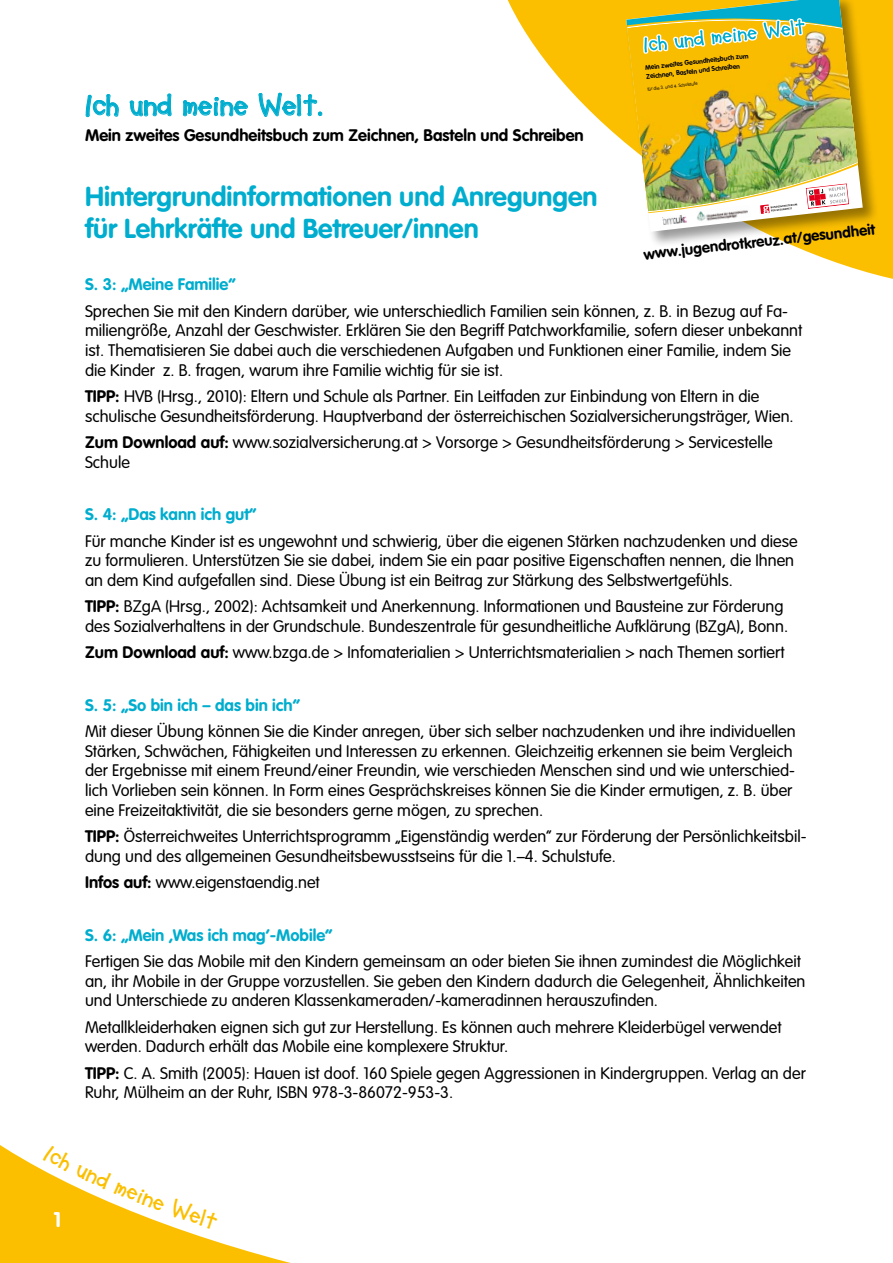
<style>
.page{position:relative;width:893px;height:1263px;background:#fff}
.page>*{position:absolute;margin:0;border:0;box-sizing:border-box;transform-origin:0 0}
.t1{font:700 30px "Soup Bone";color:#00adce}
.t2{font:700 27px/32.4px "VAG Rounded";color:#00adce}
.t3{font:700 21px "VAG Rounded";color:#fff}
.t4{font:300 16.5px/19.8px "VAG Rounded";color:#000}
.t5{font:700 16.5px "VAG Rounded";color:#00adce}
.t6{font:700 16.5px "VAG Rounded";color:#000}
.t7{font:700 15px "VAG Rounded";color:#000}
.t8{font:700 6.6px/9.3px "VAG Rounded";color:#000}
.t9{font:300 4.5px "VAG Rounded";color:#000}
.s1{font-weight:700}
</style>
<div class="page">
<svg style="left:86px;top:94px;width:33px;height:23px"></svg>
<svg style="left:130px;top:94px;width:42px;height:23px"></svg>
<svg style="left:183px;top:97px;width:65px;height:19px"></svg>
<svg style="left:258px;top:92px;width:65px;height:25px"></svg>
<svg style="left:507px;top:0;width:386px;height:279px"></svg>
<div style="left:624px;top:0;width:254px;height:247px;background:#000;opacity:.4"></div>
<svg style="left:626px;top:0;width:237px;height:232px"></svg>
<svg style="left:626px;top:8px;width:236px;height:220px"></svg>
<img style="left:820px;top:24px;width:37px;height:152px">
<img style="left:636px;top:112px;width:88px;height:73px">
<img style="left:724px;top:112px;width:96px;height:53px">
<img style="left:645px;top:165px;width:176px;height:46px">
<img style="left:626px;top:0;width:221px;height:112px">
<svg style="left:660px;top:213px;width:29px;height:14px"></svg>
<img style="left:662px;top:214px;width:25px;height:11px">
<img style="left:696px;top:205px;width:55px;height:18px">
<svg style="left:759px;top:200px;width:41px;height:15px"></svg>
<svg style="left:806px;top:183px;width:43px;height:26px"></svg>
<svg style="left:0;top:1145px;width:291px;height:118px"></svg>
<h1 class="t1" style="left:85px;top:90px;width:241px">Ich und meine Welt.</h1>
<p class="t6" style="left:85px;top:125px;width:500px">Mein zweites Gesundheitsbuch zum Zeichnen, Basteln und Schreiben</p>
<p class="t8" style="left:645px;top:63px;width:105px;rotate:-6deg">Mein zweites Gesundheitsbuch zum<br>Zeichnen, Basteln und Schreiben</p>
<p class="t9" style="left:647px;top:86px;width:52px;rotate:-6deg">für die 3. und 4. Schulstufe</p>
<h2 class="t2" style="left:85px;top:181px;width:514px">Hintergrundinformationen und Anregungen für Lehrkräfte und Betreuer/innen</h2>
<p class="t5" style="left:85px;top:275px;width:152px">S. 3: „Meine Familie“</p>
<p class="t4" style="left:85px;top:301px;width:719px">Sprechen Sie mit den Kindern darüber, wie unterschiedlich Familien sein können, z. B. in Bezug auf Fa&shy;miliengröße, Anzahl der Geschwister. Erklären Sie den Begriff Patchworkfamilie, sofern dieser unbekannt ist. Thematisieren Sie dabei auch die verschiedenen Aufgaben und Funktionen einer Familie, indem Sie die Kinder z. B. fragen, warum ihre Familie wichtig für sie ist.</p>
<p class="t4" style="left:85px;top:387px;width:710px"><span class="s1">Tipp:</span> HVB (Hrsg., 2010): Eltern und Schule als Partner. Ein Leitfaden zur Einbindung von Eltern in die schulische Gesundheitsförderung. Hauptverband der österreichischen Sozialversicherungsträger, Wien.</p>
<p class="t4" style="left:85px;top:433px;width:689px"><span class="s1">Zum Download auf:</span> www.sozialversicherung.at &gt; Vorsorge &gt; Gesundheitsförderung &gt; Servicestelle<br>Schule</p>
<p class="t5" style="left:85px;top:505px;width:173px">S. 4: „Das kann ich gut“</p>
<p class="t4" style="left:85px;top:531px;width:714px">Für manche Kinder ist es ungewohnt und schwierig, über die eigenen Stärken nachzudenken und diese zu formulieren. Unterstützen Sie sie dabei, indem Sie ein paar positive Eigenschaften nennen, die Ihnen an dem Kind aufgefallen sind. Diese Übung ist ein Beitrag zur Stärkung des Selbstwertgefühls.</p>
<p class="t4" style="left:85px;top:597px;width:705px"><span class="s1">Tipp:</span> BZgA (Hrsg., 2002): Achtsamkeit und Anerkennung. Informationen und Bausteine zur Förderung des Sozialverhaltens in der Grundschule. Bundeszentrale für gesundheitliche Aufklärung (BZgA), Bonn.</p>
<p class="t4" style="left:85px;top:643px;width:701px"><span class="s1">Zum Download auf:</span> www.bzga.de &gt; Infomaterialien &gt; Unterrichtsmaterialien &gt; nach Themen sortiert</p>
<p class="t5" style="left:85px;top:695px;width:217px">S. 5: „So bin ich – das bin ich“</p>
<p class="t4" style="left:85px;top:722px;width:712px">Mit dieser Übung können Sie die Kinder anregen, über sich selber nachzudenken und ihre individuellen Stärken, Schwächen, Fähigkeiten und Interessen zu erkennen. Gleichzeitig erkennen sie beim Vergleich der Ergebnisse mit einem Freund/einer Freundin, wie verschieden Menschen sind und wie unterschied&shy;lich Vorlieben sein können. In Form eines Gesprächskreises können Sie die Kinder ermutigen, z. B. über eine Freizeitaktivität, die sie besonders gerne mögen, zu sprechen.</p>
<p class="t4" style="left:85px;top:827px;width:723px"><span class="s1">Tipp:</span> Österreichweites Unterrichtsprogramm „Eigenständig werden“ zur Förderung der Persönlichkeitsbil&shy;dung und des allgemeinen Gesundheitsbewusstseins für die 1.–4. Schulstufe.</p>
<p class="t4" style="left:85px;top:873px;width:236px"><span class="s1">Infos auf:</span> www.eigenstaendig.net</p>
<p class="t5" style="left:85px;top:925px;width:249px">S. 6: „Mein ‚Was ich mag‘-Mobile“</p>
<p class="t4" style="left:85px;top:952px;width:722px">Fertigen Sie das Mobile mit den Kindern gemeinsam an oder bieten Sie ihnen zumindest die Möglichkeit an, ihr Mobile in der Gruppe vorzustellen. Sie geben den Kindern dadurch die Gelegenheit, Ähnlichkeiten und Unterschiede zu anderen Klassenkameraden/-kameradinnen herauszufinden.</p>
<p class="t4" style="left:85px;top:1017px;width:698px">Metallkleiderhaken eignen sich gut zur Herstellung. Es können auch mehrere Kleiderbügel verwendet werden. Dadurch erhält das Mobile eine komplexere Struktur.</p>
<p class="t4" style="left:85px;top:1063px;width:722px"><span class="s1">Tipp:</span> C. A. Smith (2005): Hauen ist doof. 160 Spiele gegen Aggressionen in Kindergruppen. Verlag an der<br>Ruhr, Mülheim an der Ruhr, ISBN 978-3-86072-953-3.</p>
<p class="t7" style="left:642px;top:245px;width:234px;rotate:-6deg">www.jugendrotkreuz.at/gesundheit</p>
<p class="t3" style="left:54px;top:1207px;width:9px">1</p>
</div>
